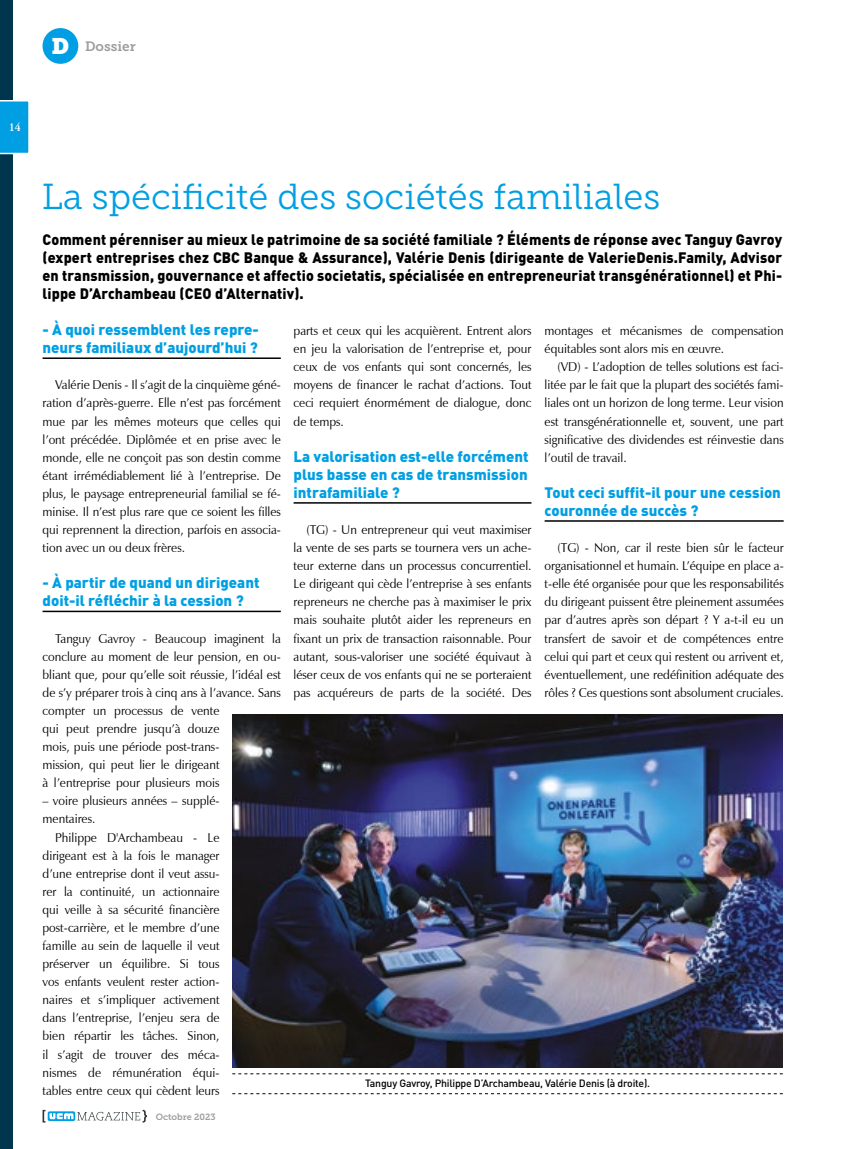
<style>
.page{position:relative;width:851px;height:1149px;background:#fff}
.page>*{position:absolute;margin:0;border:0;box-sizing:border-box;transform-origin:0 0}
.t1{font:36px "Museo Slab 300";color:#009fe3}
.t2{font:900 15px/18.1px "DIN Pro";letter-spacing:.01em;color:#000;text-align:justify;scale:.95 1}
.t3{font:900 15px/18px "DIN Pro";color:#009fe3}
.t4{font:13.5px "Museo Slab 700";color:#9d9d9c}
.t5{font:12.75px/18px "Zapf Humanist 601 BT";color:#000;text-align:justify;scale:.95 1}
.t6{font:600 12px "Adobe Garamond Pro";color:#fff}
.t7{font:500 10.5px "DIN Pro";letter-spacing:-.02em;color:#000}
.t8{font:9px "Museo Slab 700";color:#9d9d9c}
.s1{font-family:"Museo Slab";font-size:22.35px;color:#fff}
</style>
<div class="page">
<div style="left:0;top:0;width:13px;height:1148px;background:#00354e"></div>
<svg style="left:43px;top:1109px;width:104px;height:13px"></svg>
<div style="left:43px;top:28px;width:35px;height:36px;background:#009fe3;border-radius:50%"></div>
<hr style="left:43px;top:357px;width:238px;height:2px;background:#000">
<hr style="left:43px;top:610px;width:238px;height:2px;background:#000">
<hr style="left:293px;top:502px;width:238px;height:1px;background:#000">
<hr style="left:544px;top:520px;width:239px;height:1px;background:#000">
<img style="left:232px;top:714px;width:550px;height:352px">
<svg style="left:232px;top:1073px;width:550px;height:1px"></svg>
<svg style="left:0;top:100px;width:29px;height:54px;background:#13a6e5"></svg>
<p class="t4" style="left:52px;top:38px;width:86px"><span class="s1">D</span> Dossier</p>
<p class="t6" style="left:9px;top:121px;width:14px">14</p>
<h1 class="t1" style="left:42px;top:177px;width:620px">La spécificité des sociétés familiales</h1>
<p class="t2" style="left:43px;top:228px;width:780px">Comment pérenniser au mieux le patrimoine de sa société familiale ? Éléments de réponse avec Tanguy Gavroy (expert entreprises chez CBC Banque &amp; Assurance), Valérie Denis (dirigeante de ValerieDenis.Family, Advisor en transmission, gouvernance et affectio societatis, spécialisée en entrepreneuriat transgénérationnel) et Phi&shy;lippe D’Archambeau (CEO d’Alternativ).</p>
<p class="t5" style="left:293px;top:321px;width:252px">parts et ceux qui les acquièrent. Entrent alors en jeu la valorisation de l’entreprise et, pour ceux de vos enfants qui sont concernés, les moyens de financer le rachat d’actions. Tout ceci requiert énormément de dialogue, donc de temps.</p>
<p class="t3" style="left:293px;top:445px;width:236px;text-align:justify">La valorisation est-elle forcément plus basse en cas de transmission intrafamiliale ?</p>
<p class="t5" style="left:293px;top:520px;width:252px;text-indent:13px">(TG) - Un entrepreneur qui veut maximiser la vente de ses parts se tournera vers un ache&shy;teur externe dans un processus concurrentiel.<br>Le dirigeant qui cède l’entreprise à ses enfants repreneurs ne cherche pas à maximiser le prix mais souhaite plutôt aider les repreneurs en fixant un prix de transaction raisonnable. Pour autant, sous-valoriser une société équivaut à léser ceux de vos enfants qui ne se porteraient pas acquéreurs de parts de la société. Des</p>
<p class="t3" style="left:43px;top:318px;width:218px">- À quoi ressemblent les repre&shy;neurs familiaux d’aujourd’hui ?</p>
<p class="t5" style="left:43px;top:376px;width:252px;text-indent:13px">Valérie Denis - Il s’agit de la cinquième géné&shy;ration d’après-guerre. Elle n’est pas forcément mue par les mêmes moteurs que celles qui l’ont précédée. Diplômée et en prise avec le monde, elle ne conçoit pas son destin comme étant irrémédiablement lié à l’entreprise. De plus, le paysage entrepreneurial familial se fé&shy;minise. Il n’est plus rare que ce soient les filles qui reprennent la direction, parfois en associa&shy;tion avec un ou deux frères.</p>
<p class="t3" style="left:43px;top:571px;width:218px">- À partir de quand un dirigeant doit-il réfléchir à la cession ?</p>
<p class="t5" style="left:43px;top:629px;width:252px;text-align:left;text-indent:13px">Tanguy Gavroy - Beaucoup imaginent la conclure au moment de leur pension, en ou&shy;bliant que, pour qu’elle soit réussie, l’idéal est de s’y préparer trois à cinq ans à l’avance. Sans compter un processus de vente<br>qui peut prendre jusqu’à douze<br>mois, puis une période post-trans-<br>mission, qui peut lier le dirigeant<br>à l’entreprise pour plusieurs mois</p>
<p class="t5" style="left:43px;top:791px;width:188px">– voire plusieurs années – supplé&shy;mentaires.</p>
<p class="t5" style="left:43px;top:827px;width:188px;text-indent:13px">Philippe D'Archambeau - Le dirigeant est à la fois le manager d’une entreprise dont il veut assu&shy;rer la continuité, un actionnaire qui veille à sa sécurité financière post-carrière, et le membre d’une famille au sein de laquelle il veut préserver un équilibre. Si tous vos enfants veulent rester action&shy;naires et s’impliquer activement dans l’entreprise, l’enjeu sera de bien répartir les tâches. Sinon, il s’agit de trouver des méca&shy;nismes de rémunération équi&shy;tables entre ceux qui cèdent leurs</p>
<p class="t5" style="left:544px;top:321px;width:253px">montages et mécanismes de compensation équitables sont alors mis en œuvre.</p>
<p class="t5" style="left:544px;top:358px;width:253px;text-indent:13px">(VD) - L’adoption de telles solutions est faci&shy;litée par le fait que la plupart des sociétés fami&shy;liales ont un horizon de long terme. Leur vision est transgénérationnelle et, souvent, une part significative des dividendes est réinvestie dans l’outil de travail.</p>
<p class="t3" style="left:544px;top:481px;width:238px">Tout ceci suffit-il pour une cession couronnée de succès ?</p>
<p class="t5" style="left:544px;top:538px;width:253px;text-indent:13px">(TG) - Non, car il reste bien sûr le facteur organisationnel et humain. L’équipe en place a&shy;t-elle été organisée pour que les responsabilités du dirigeant puissent être pleinement assumées par d’autres après son départ ? Y a-t-il eu un transfert de savoir et de compétences entre celui qui part et ceux qui restent ou arrivent et, éventuellement, une redéfinition adéquate des rôles ? Ces questions sont absolument cruciales.</p>
<p class="t7" style="left:365px;top:1074px;width:286px">Tanguy Gavroy, Philippe D’Archambeau, Valérie Denis (à droite).</p>
<p class="t8" style="left:156px;top:1110px;width:61px">Octobre 2023</p>
</div>
